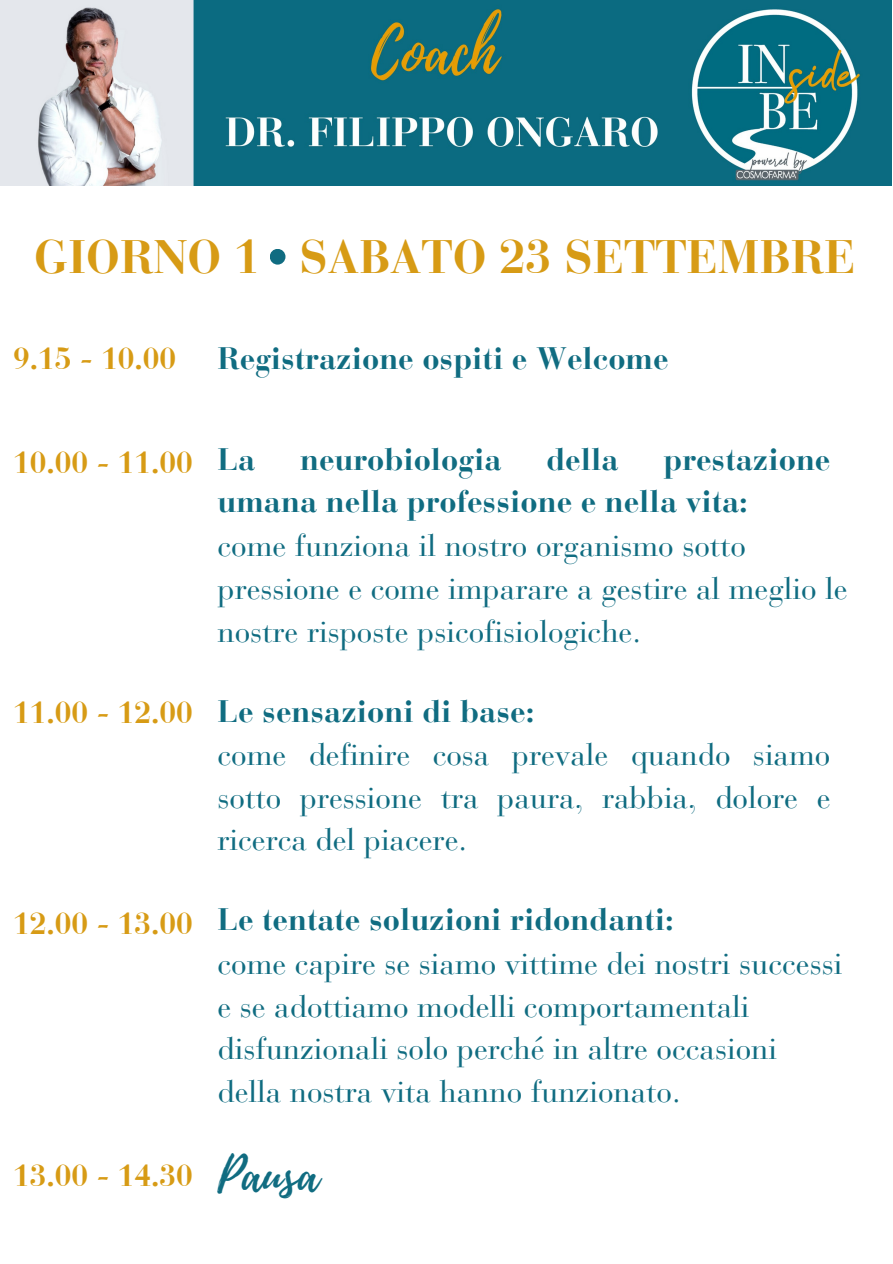
<style>
.page{position:relative;width:893px;height:1264px;background:#fff}
.page>*{position:absolute;margin:0;border:0;box-sizing:border-box;transform-origin:0 0}
.t1{font:48.3px "Playlist Script";color:#106c81}
.t2{font:700 46.8px "Bauer Bodoni Pro";color:#d79b15}
.t3{font:30.9px/42.8px "Bauer Bodoni Pro";color:#106c81}
.t4{font:700 30.9px/42.8px "Bauer Bodoni Pro";color:#106c81}
.t5{font:700 30px "Bauer Bodoni Pro";color:#d79b15}
</style>
<div class="page">
<img style="left:0;top:0;width:891px;height:185px">
<div style="left:270px;top:249px;width:15px;height:15px;background:#106c81"></div>
<p class="t2" style="left:34px;top:239px;width:822px">GIORNO 1 SABATO 23 SETTEMBRE</p>
<p class="t5" style="left:13px;top:347px;width:165px">9.15 - 10.00</p>
<p class="t4" style="left:217px;top:340px;width:452px">Registrazione ospiti e Welcome</p>
<p class="t5" style="left:13px;top:450px;width:181px">10.00 - 11.00</p>
<p class="t4" style="left:217px;top:441px;width:39px">La</p>
<p class="t4" style="left:300px;top:441px;width:203px">neurobiologia</p>
<p class="t4" style="left:546px;top:441px;width:74px">della</p>
<p class="t4" style="left:217px;top:441px;width:614px;text-indent:446px">prestazione umana nella professione e nella vita:</p>
<p class="t3" style="left:217px;top:527px;width:631px">come funziona il nostro organismo sotto pressione e come imparare a gestire al meglio le nostre risposte psicofisiologiche.</p>
<p class="t5" style="left:13px;top:701px;width:181px">11.00 - 12.00</p>
<p class="t4" style="left:217px;top:693px;width:318px">Le sensazioni di base:</p>
<p class="t3" style="left:217px;top:736px;width:614px;text-align:justify">come definire cosa prevale quando siamo sotto pressione tra paura, rabbia, dolore e ricerca del piacere.</p>
<p class="t5" style="left:13px;top:912px;width:181px">12.00 - 13.00</p>
<p class="t4" style="left:217px;top:901px;width:458px">Le tentate soluzioni ridondanti:</p>
<p class="t3" style="left:217px;top:945px;width:626px">come capire se siamo vittime dei nostri successi e se adottiamo modelli comportamentali disfunzionali solo perché in altre occasioni della nostra vita hanno funzionato.</p>
<p class="t5" style="left:13px;top:1164px;width:181px">13.00 - 14.30</p>
<p class="t1" style="left:217px;top:1140px;width:103px">Pausa</p>
</div>
